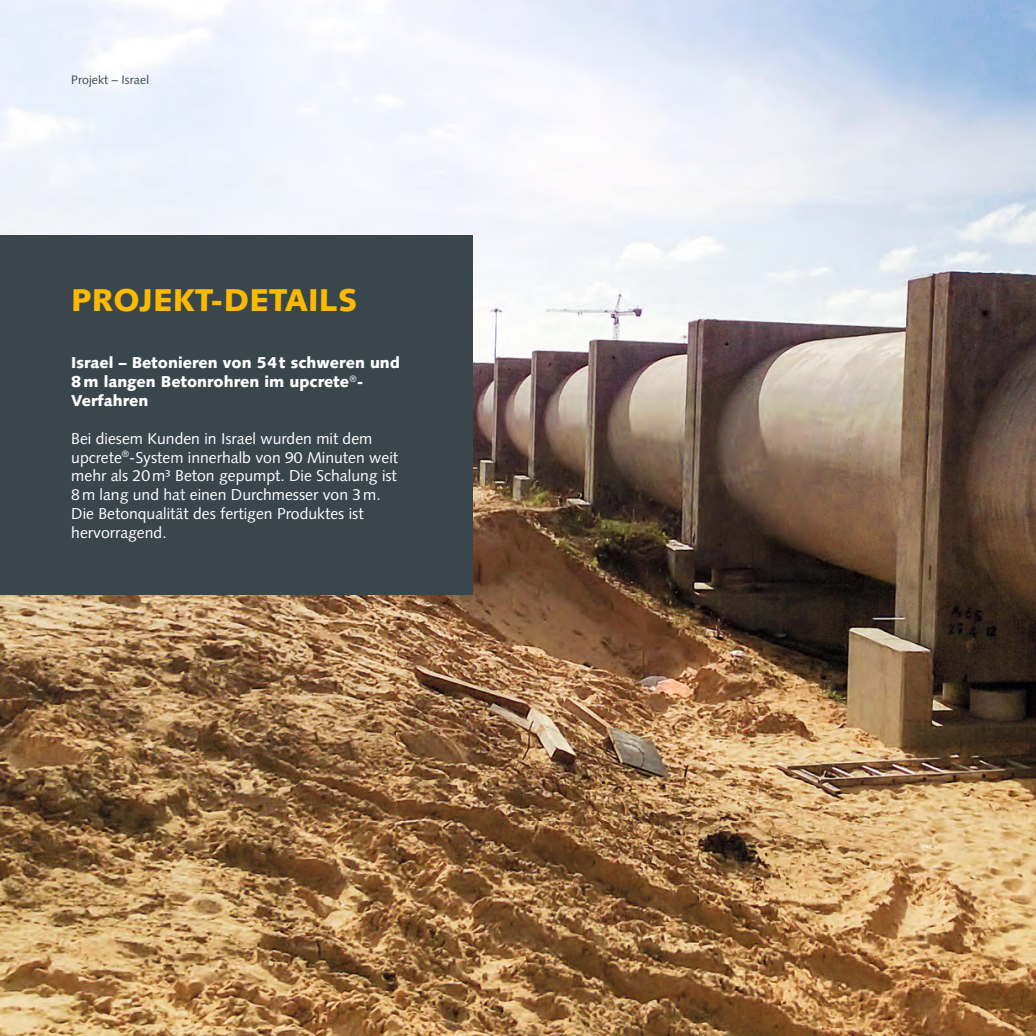
<style>
.page{position:relative;width:1036px;height:1036px;background:#fff}
.page>*{position:absolute;margin:0;border:0;box-sizing:border-box;transform-origin:0 0}
.t1{font:900 31.5px "Syntax LT Std";color:#fbba00}
.t2{font:15.75px/18.9px "Syntax LT Std";color:#fff}
.t3{font:900 15.75px/18.9px "Syntax LT Std";color:#fff}
.t4{font:12.25px "Syntax LT Std";letter-spacing:.005em;color:#39474c}
</style>
<div class="page">
<img style="left:0;top:0;width:1035px;height:1035px">
<div style="left:0;top:235px;width:472px;height:360px;background:#39474c"></div>
<p class="t4" style="left:71px;top:73px;width:79px">Projekt – Israel</p>
<h1 class="t1" style="left:71px;top:282px;width:287px">PROJEKT-DETAILS</h1>
<p class="t3" style="left:71px;top:353px;width:330px">Israel – Betonieren von 54 t schweren und<br>8 m langen Betonrohren im upcrete<sup>®</sup>-<br>Verfahren</p>
<p class="t2" style="left:71px;top:429px;width:328px">Bei diesem Kunden in Israel wurden mit dem upcrete<sup>®</sup>-System innerhalb von 90 Minuten weit mehr als 20 m³ Beton gepumpt. Die Schalung ist 8 m lang und hat einen Durchmesser von 3 m.<br>Die Betonqualität des fertigen Produktes ist hervorragend.</p>
</div>
